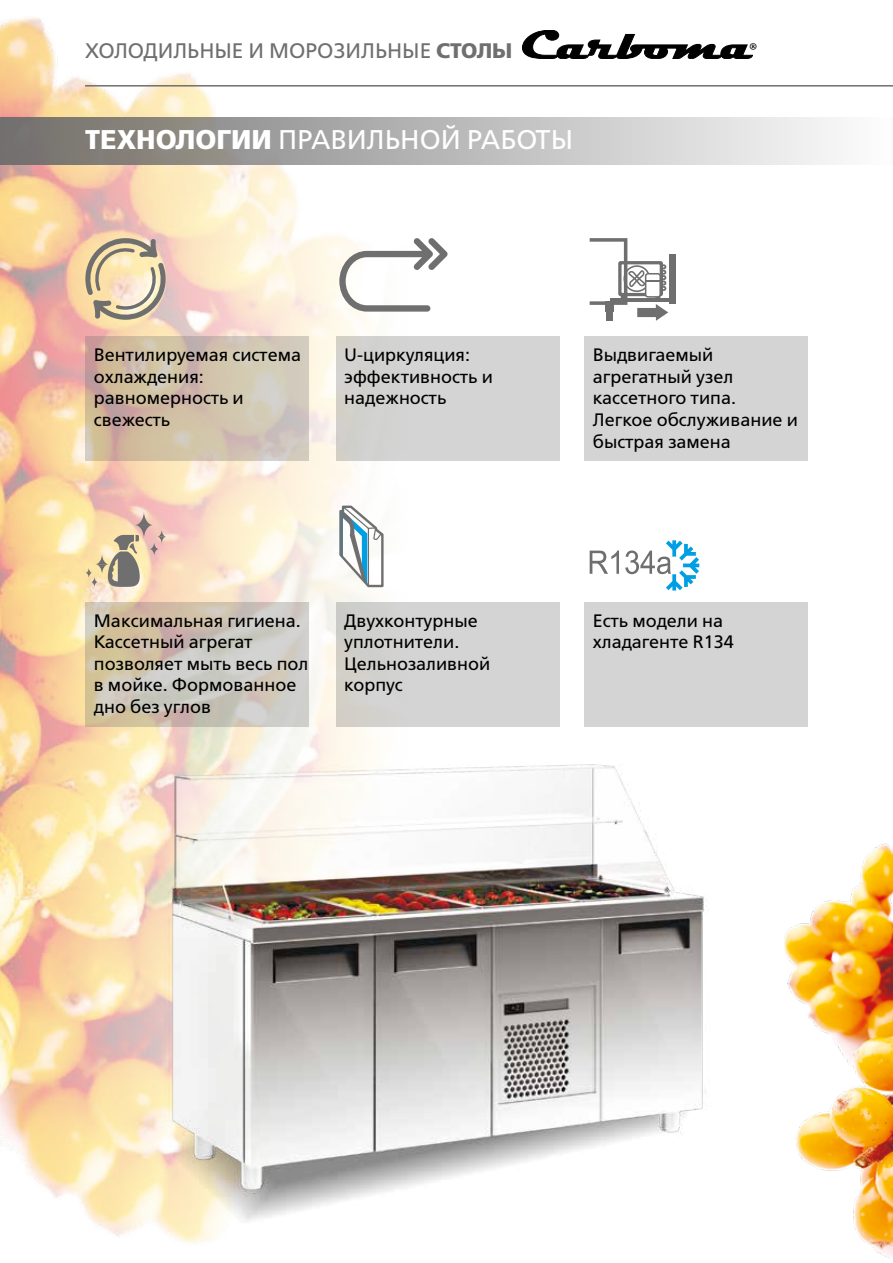
<style>
.page{position:relative;width:893px;height:1263px;background:#fff}
.page>*{position:absolute;margin:0;border:0;box-sizing:border-box;transform-origin:0 0}
.t1{font:27px "Free Set C";color:#fff}
.t2{font:25.5px "Minion Pro";color:#000}
.t3{font:21px "Free Set C";color:#706f6f}
.t4{font:18px/21.6px "Free Set C";color:#000}
.s1{font-family:"Free Set Bold C"}
</style>
<div class="page">
<img style="left:0;top:17px;width:410px;height:1181px">
<svg style="left:522px;top:30px;width:230px;height:28px"></svg>
<hr style="left:85px;top:85px;width:808px;height:2px;background:#706f6f">
<div style="left:0;top:117px;width:893px;height:47px;background:linear-gradient(to right,#726f6a,#feffff)"></div>
<hr style="left:890px;top:117px;width:3px;height:47px;background:#706f6f">
<svg style="left:85px;top:337px;width:224px;height:124px"></svg>
<svg style="left:85px;top:602px;width:224px;height:124px"></svg>
<div style="left:336px;top:337px;width:223px;height:124px;background:#d4d4d4"></div>
<div style="left:336px;top:602px;width:223px;height:124px;background:#d4d4d4"></div>
<div style="left:584px;top:337px;width:224px;height:124px;background:#d4d4d4"></div>
<div style="left:584px;top:602px;width:224px;height:124px;background:#d4d4d4"></div>
<svg style="left:84px;top:232px;width:83px;height:88px"></svg>
<svg style="left:339px;top:238px;width:109px;height:74px"></svg>
<hr style="left:610px;top:299px;width:60px;height:3px;background:#706f6f">
<div style="left:670px;top:254px;width:6px;height:50px;background:#706f6f"></div>
<svg style="left:590px;top:238px;width:78px;height:83px"></svg>
<svg style="left:85px;top:511px;width:81px;height:76px"></svg>
<svg style="left:338px;top:504px;width:47px;height:84px"></svg>
<svg style="left:590px;top:550px;width:29px;height:24px"></svg>
<svg style="left:625px;top:540px;width:74px;height:50px"></svg>
<img style="left:79px;top:748px;width:628px;height:496px">
<img style="left:784px;top:726px;width:109px;height:532px">
<p class="t3" style="left:85px;top:39px;width:429px">ХОЛОДИЛЬНЫЕ И МОРОЗИЛЬНЫЕ <span class="s1">СТОЛЫ</span></p>
<h2 class="t2" style="left:749px;top:35px;width:10px">®</h2>
<h1 class="t1" style="left:85px;top:125px;width:490px"><span class="s1">ТЕХНОЛОГИИ</span> ПРАВИЛЬНОЙ РАБОТЫ</h1>
<p class="t4" style="left:94px;top:344px;width:209px">Вентилируемая система охлаждения: равномерность и свежесть</p>
<p class="t4" style="left:344px;top:344px;width:150px">U-циркуляция: эффективность и надежность</p>
<p class="t4" style="left:94px;top:610px;width:216px">Максимальная гигиена.<br>Кассетный агрегат позволяет мыть весь пол в мойке. Формованное дно без углов</p>
<p class="t4" style="left:344px;top:610px;width:148px">Двухконтурные уплотнители.<br>Цельнозаливной корпус</p>
<p class="t4" style="left:593px;top:344px;width:207px">Выдвигаемый агрегатный узел кассетного типа.<br>Легкое обслуживание и быстрая замена</p>
<p class="t4" style="left:593px;top:610px;width:142px">Есть модели на хладагенте R134</p>
</div>
